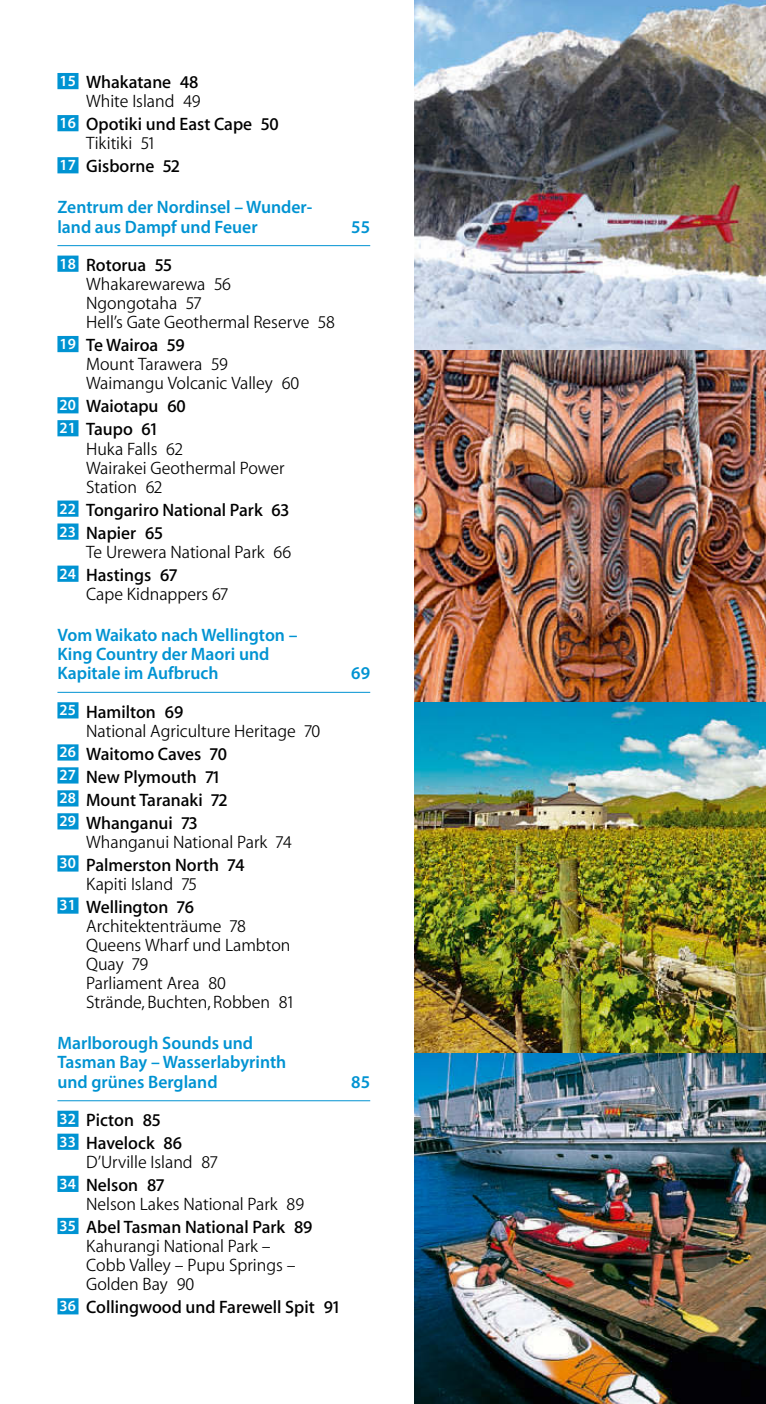
<style>
.page{position:relative;width:766px;height:1404px;background:#fff}
.page>*{position:absolute;margin:0;border:0;box-sizing:border-box;transform-origin:0 0}
.t1{font:300 18px/19.1px "ADAC Myriad OT";color:#000}
.t2{font:700 18px/22.9px "ADAC Myriad OT";color:#000}
.t3{font:600 18px/19.1px "Myriad Pro";color:#0093d2}
.s1{font-family:"Myriad Pro";font-weight:600;font-size:15.53px;color:#fff}
.s2{font-weight:700}
.s3{font-weight:300}
</style>
<div class="page">
<div style="left:57px;top:73px;width:21px;height:16px;background:#0093d2"></div>
<div style="left:57px;top:115px;width:21px;height:16px;background:#0093d2"></div>
<div style="left:57px;top:157px;width:21px;height:16px;background:#0093d2"></div>
<hr style="left:57px;top:245px;width:313px;height:1px;background:#0093d2">
<div style="left:57px;top:255px;width:21px;height:17px;background:#0093d2"></div>
<div style="left:57px;top:336px;width:21px;height:16px;background:#0093d2"></div>
<div style="left:57px;top:397px;width:21px;height:16px;background:#0093d2"></div>
<div style="left:57px;top:420px;width:21px;height:16px;background:#0093d2"></div>
<div style="left:57px;top:500px;width:21px;height:16px;background:#0093d2"></div>
<div style="left:57px;top:523px;width:21px;height:16px;background:#0093d2"></div>
<div style="left:57px;top:565px;width:21px;height:16px;background:#0093d2"></div>
<hr style="left:57px;top:692px;width:313px;height:1px;background:#0093d2">
<div style="left:57px;top:702px;width:21px;height:16px;background:#0093d2"></div>
<div style="left:57px;top:744px;width:21px;height:16px;background:#0093d2"></div>
<div style="left:57px;top:767px;width:21px;height:16px;background:#0093d2"></div>
<div style="left:57px;top:790px;width:21px;height:16px;background:#0093d2"></div>
<div style="left:57px;top:813px;width:21px;height:16px;background:#0093d2"></div>
<div style="left:57px;top:855px;width:21px;height:16px;background:#0093d2"></div>
<div style="left:57px;top:897px;width:21px;height:16px;background:#0093d2"></div>
<hr style="left:57px;top:1100px;width:313px;height:1px;background:#0093d2">
<div style="left:57px;top:1110px;width:21px;height:16px;background:#0093d2"></div>
<div style="left:57px;top:1133px;width:21px;height:16px;background:#0093d2"></div>
<div style="left:57px;top:1175px;width:21px;height:16px;background:#0093d2"></div>
<div style="left:57px;top:1217px;width:21px;height:16px;background:#0093d2"></div>
<div style="left:57px;top:1297px;width:21px;height:17px;background:#0093d2"></div>
<img style="left:415px;top:0;width:350px;height:1403px">
<p class="t1" style="left:59px;top:73px;width:143px;text-align:right"><span class="s1">15</span> <span class="s2">Whakatane 48<br></span>White Island 49</p>
<p class="t2" style="left:86px;top:115px;width:194px;line-height:19.1px;text-indent:-27px"><span class="s1">16</span> Opotiki und East Cape 50<br><span class="s3">Tikitiki 51</span></p>
<p class="t2" style="left:59px;top:155px;width:122px"><span class="s1">17</span> Gisborne 52</p>
<p class="t3" style="left:57px;top:197px;width:256px">Zentrum der Nordinsel – Wunder&shy;land aus Dampf und Feuer</p>
<p class="t1" style="left:86px;top:255px;width:250px;text-indent:-27px"><span class="s1">18</span> <span class="s2">Rotorua 55<br></span>Whakarewarewa 56<br>Ngongotaha 57<br>Hell’s Gate Geothermal Reserve 58</p>
<p class="t1" style="left:86px;top:336px;width:215px;text-indent:-27px"><span class="s1">19</span> <span class="s2">Te Wairoa 59<br></span>Mount Tarawera 59<br>Waimangu Volcanic Valley 60</p>
<p class="t2" style="left:59px;top:395px;width:128px"><span class="s1">20</span> Waiotapu 60<br><span class="s1">21</span> Taupo 61</p>
<p class="t1" style="left:86px;top:439px;width:200px">Huka Falls 62<br>Wairakei Geothermal Power<br>Station 62</p>
<p class="t2" style="left:59px;top:498px;width:231px"><span class="s1">22</span> Tongariro National Park 63<br><span class="s1">23</span> Napier 65</p>
<p class="t1" style="left:59px;top:540px;width:233px;line-height:22.9px;text-indent:27px">Te Urewera National Park 66<br><span class="s1">24</span> <span class="s2">Hastings 67</span></p>
<p class="t1" style="left:86px;top:584px;width:143px">Cape Kidnappers 67</p>
<p class="t3" style="left:57px;top:625px;width:241px">Vom Waikato nach Wellington –<br>King Country der Maori und<br>Kapitale im Aufbruch</p>
<p class="t1" style="left:86px;top:702px;width:236px;text-indent:-27px"><span class="s1">25</span> <span class="s2">Hamilton 69<br></span>National Agriculture Heritage 70</p>
<p class="t2" style="left:59px;top:742px;width:169px"><span class="s1">26</span> Waitomo Caves 70<br><span class="s1">27</span> New Plymouth 71<br><span class="s1">28</span> Mount Taranaki 72<br><span class="s1">29</span> Whanganui 73</p>
<p class="t1" style="left:59px;top:830px;width:233px;line-height:22.9px;text-indent:27px">Whanganui National Park 74<br><span class="s1">30</span> <span class="s2">Palmerston North 74</span></p>
<p class="t1" style="left:59px;top:872px;width:139px;line-height:22.9px;text-align:right">Kapiti Island 75<br><span class="s1">31</span> <span class="s2">Wellington 76</span></p>
<p class="t1" style="left:86px;top:916px;width:208px">Architektenträume 78<br>Queens Wharf und Lambton<br>Quay 79<br>Parliament Area 80<br>Strände, Buchten, Robben 81</p>
<p class="t3" style="left:57px;top:1033px;width:230px">Marlborough Sounds und<br>Tasman Bay – Wasserlabyrinth und grünes Bergland</p>
<p class="t2" style="left:59px;top:1108px;width:124px"><span class="s1">32</span> Picton 85<br><span class="s1">33</span> Havelock 86</p>
<p class="t1" style="left:59px;top:1150px;width:159px;line-height:22.9px;text-indent:27px">D’Urville Island 87<br><span class="s1">34</span> <span class="s2">Nelson 87</span></p>
<p class="t1" style="left:59px;top:1192px;width:254px;line-height:22.9px;text-indent:27px">Nelson Lakes National Park 89<br><span class="s1">35</span> <span class="s2">Abel Tasman National Park 89</span></p>
<p class="t1" style="left:86px;top:1236px;width:211px">Kahurangi National Park –<br>Cobb Valley – Pupu Springs –<br>Golden Bay 90</p>
<p class="t2" style="left:59px;top:1295px;width:281px"><span class="s1">36</span> Collingwood und Farewell Spit 91</p>
<p class="t3" style="left:351px;top:216px;width:20px">55</p>
<p class="t3" style="left:351px;top:663px;width:20px">69</p>
<p class="t3" style="left:351px;top:1071px;width:20px">85</p>
</div>
